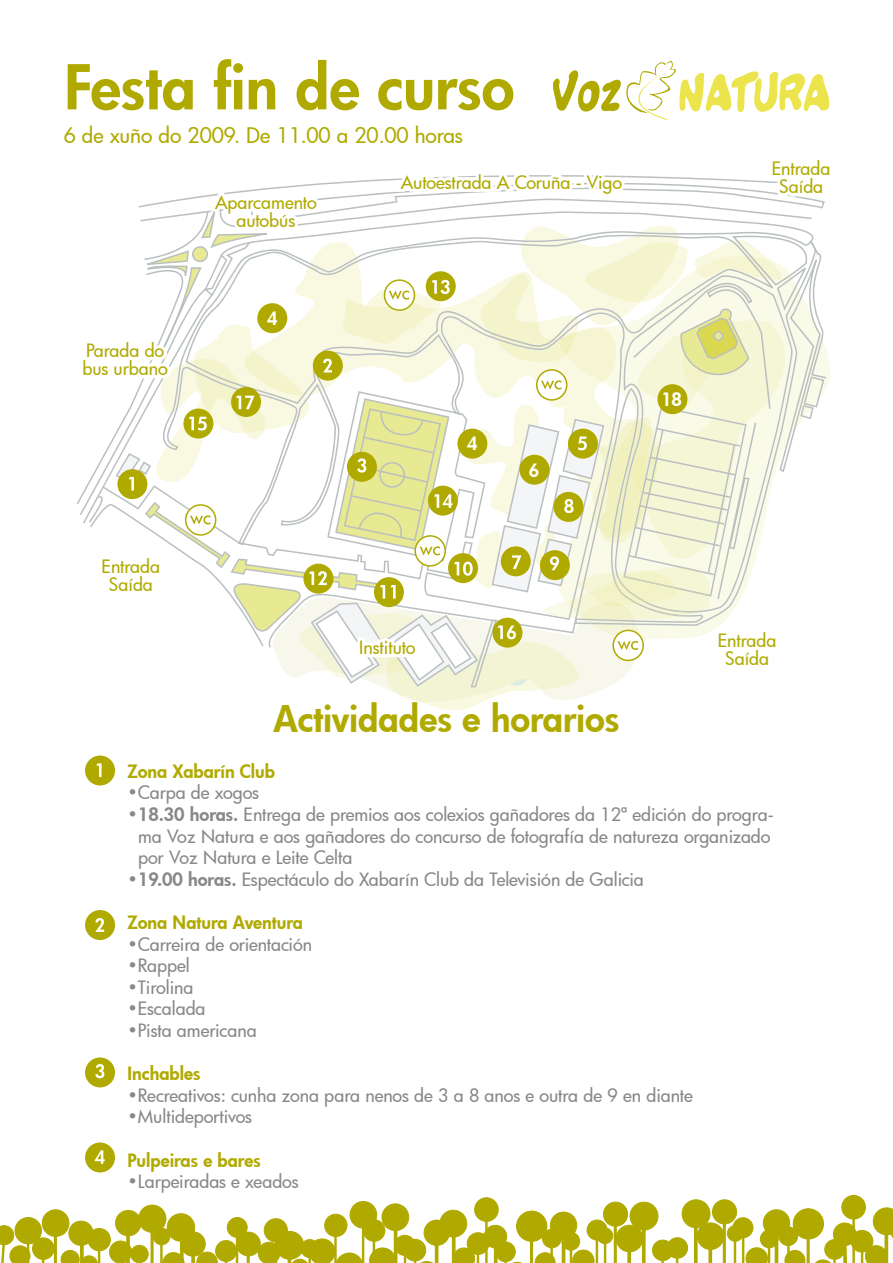
<style>
.page{position:relative;width:893px;height:1263px;background:#fff}
.page>*{position:absolute;margin:0;border:0;box-sizing:border-box;transform-origin:0 0}
.t1{font:800 60px "Futura";color:#b0aa00}
.t2{font:800 36px "Futura";color:#b0aa00}
.t3{font:500 21px "Futura";color:#b0aa00}
.t4{font:500 18px/21.6px "Futura";letter-spacing:-.005em;color:#87888a}
.t5{font:500 18px/18px "Futura";letter-spacing:-.005em;color:#b0aa00;text-align:center}
.t6{font:800 18px "Futura";color:#b0aa00}
.t7{font:800 18px "Futura";color:#fff}
.s1{font-weight:800}
</style>
<div class="page">
<div style="left:85px;top:755px;width:30px;height:30px;background:#b0aa00;border-radius:50%"></div>
<svg style="left:96px;top:763px;width:6px;height:14px"></svg>
<div style="left:85px;top:910px;width:30px;height:30px;background:#b0aa00;border-radius:50%"></div>
<svg style="left:95px;top:918px;width:9px;height:14px"></svg>
<div style="left:85px;top:1057px;width:30px;height:30px;background:#b0aa00;border-radius:50%"></div>
<svg style="left:95px;top:1064px;width:9px;height:14px"></svg>
<div style="left:85px;top:1142px;width:30px;height:30px;background:#b0aa00;border-radius:50%"></div>
<svg style="left:95px;top:1150px;width:10px;height:14px"></svg>
<svg style="left:77px;top:175px;width:753px;height:536px"></svg>
<svg style="left:553px;top:60px;width:276px;height:60px"></svg>
<hr style="left:807px;top:1217px;width:3px;height:46px;background:#b0aa00">
<hr style="left:742px;top:1229px;width:2px;height:34px;background:#b0aa00">
<hr style="left:734px;top:1233px;width:2px;height:30px;background:#b0aa00">
<hr style="left:723px;top:1210px;width:3px;height:53px;background:#b0aa00">
<svg style="left:694px;top:1228px;width:4px;height:35px"></svg>
<svg style="left:708px;top:1250px;width:4px;height:13px"></svg>
<div style="left:842px;top:1195px;width:23px;height:24px;background:#b0aa00;border-radius:50%"></div>
<div style="left:841px;top:1195px;width:25px;height:24px;border:1px solid #b0aa00;border-radius:50%"></div>
<svg style="left:812px;top:1207px;width:81px;height:56px"></svg>
<div style="left:793px;top:1209px;width:30px;height:30px;background:#b0aa00;border-radius:50%"></div>
<div style="left:793px;top:1208px;width:31px;height:31px;border:1px solid #b0aa00;border-radius:50%"></div>
<div style="left:763px;top:1210px;width:27px;height:26px;background:#b0aa00;border-radius:50%"></div>
<div style="left:763px;top:1209px;width:27px;height:27px;border:1px solid #b0aa00;border-radius:50%"></div>
<svg style="left:746px;top:1225px;width:59px;height:38px"></svg>
<div style="left:733px;top:1218px;width:20px;height:20px;background:#b0aa00;border-radius:50%"></div>
<div style="left:733px;top:1217px;width:20px;height:21px;border:1px solid #b0aa00;border-radius:50%"></div>
<div style="left:727px;top:1225px;width:16px;height:16px;background:#b0aa00;border-radius:50%"></div>
<div style="left:727px;top:1225px;width:16px;height:16px;border:1px solid #b0aa00;border-radius:50%"></div>
<div style="left:712px;top:1200px;width:25px;height:24px;background:#b0aa00;border-radius:50%"></div>
<div style="left:712px;top:1199px;width:25px;height:25px;border:1px solid #b0aa00;border-radius:50%"></div>
<div style="left:697px;top:1223px;width:27px;height:26px;background:#b0aa00;border-radius:50%"></div>
<div style="left:697px;top:1222px;width:27px;height:28px;border:1px solid #b0aa00;border-radius:50%"></div>
<div style="left:682px;top:1200px;width:28px;height:28px;background:#b0aa00;border-radius:50%"></div>
<div style="left:682px;top:1199px;width:28px;height:29px;border:1px solid #b0aa00;border-radius:50%"></div>
<div style="left:667px;top:1238px;width:21px;height:20px;background:#b0aa00;border-radius:50%"></div>
<div style="left:667px;top:1237px;width:21px;height:21px;border:1px solid #b0aa00;border-radius:50%"></div>
<hr style="left:530px;top:1220px;width:3px;height:43px;background:#b0aa00">
<hr style="left:596px;top:1231px;width:2px;height:32px;background:#b0aa00">
<hr style="left:604px;top:1236px;width:2px;height:27px;background:#b0aa00">
<hr style="left:614px;top:1212px;width:3px;height:51px;background:#b0aa00">
<svg style="left:642px;top:1230px;width:4px;height:33px"></svg>
<svg style="left:627px;top:1252px;width:4px;height:11px"></svg>
<hr style="left:288px;top:1247px;width:3px;height:16px;background:#b0aa00">
<div style="left:15px;top:1217px;width:26px;height:27px;background:#b0aa00;border-radius:50%"></div>
<div style="left:15px;top:1217px;width:27px;height:27px;border:1px solid #b0aa00;border-radius:50%"></div>
<div style="left:42px;top:1210px;width:27px;height:26px;background:#b0aa00;border-radius:50%"></div>
<div style="left:42px;top:1209px;width:27px;height:28px;border:1px solid #b0aa00;border-radius:50%"></div>
<div style="left:69px;top:1221px;width:24px;height:24px;background:#b0aa00;border-radius:50%"></div>
<div style="left:69px;top:1221px;width:24px;height:24px;border:1px solid #b0aa00;border-radius:50%"></div>
<div style="left:116px;top:1210px;width:25px;height:26px;background:#b0aa00;border-radius:50%"></div>
<div style="left:115px;top:1210px;width:26px;height:26px;border:1px solid #b0aa00;border-radius:50%"></div>
<div style="left:139px;top:1205px;width:27px;height:27px;background:#b0aa00;border-radius:50%"></div>
<div style="left:138px;top:1205px;width:28px;height:27px;border:1px solid #b0aa00;border-radius:50%"></div>
<div style="left:167px;top:1214px;width:28px;height:27px;background:#b0aa00;border-radius:50%"></div>
<div style="left:167px;top:1213px;width:28px;height:28px;border:1px solid #b0aa00;border-radius:50%"></div>
<div style="left:227px;top:1217px;width:20px;height:20px;background:#b0aa00;border-radius:50%"></div>
<div style="left:227px;top:1217px;width:20px;height:20px;border:1px solid #b0aa00;border-radius:50%"></div>
<svg style="left:0;top:1225px;width:280px;height:38px"></svg>
<div style="left:264px;top:1219px;width:23px;height:23px;background:#b0aa00;border-radius:50%"></div>
<div style="left:264px;top:1218px;width:24px;height:24px;border:1px solid #b0aa00;border-radius:50%"></div>
<div style="left:276px;top:1231px;width:28px;height:28px;background:#b0aa00;border-radius:50%"></div>
<div style="left:276px;top:1231px;width:28px;height:28px;border:1px solid #b0aa00;border-radius:50%"></div>
<div style="left:325px;top:1214px;width:22px;height:22px;background:#bcb727;border-radius:50%"></div>
<div style="left:324px;top:1214px;width:23px;height:23px;border:1px solid #b0aa00;border-radius:50%"></div>
<div style="left:350px;top:1201px;width:27px;height:27px;background:#b0aa00;border-radius:50%"></div>
<div style="left:350px;top:1201px;width:27px;height:27px;border:1px solid #b0aa00;border-radius:50%"></div>
<svg style="left:291px;top:1216px;width:115px;height:47px"></svg>
<div style="left:382px;top:1204px;width:27px;height:26px;background:#b0aa00;border-radius:50%"></div>
<div style="left:382px;top:1203px;width:27px;height:28px;border:1px solid #b0aa00;border-radius:50%"></div>
<div style="left:395px;top:1235px;width:20px;height:20px;background:#b0aa00;border-radius:50%"></div>
<div style="left:394px;top:1235px;width:21px;height:21px;border:1px solid #b0aa00;border-radius:50%"></div>
<div style="left:404px;top:1239px;width:22px;height:22px;background:#b0aa00;border-radius:50%"></div>
<div style="left:404px;top:1239px;width:22px;height:22px;border:1px solid #b0aa00;border-radius:50%"></div>
<div style="left:475px;top:1198px;width:23px;height:23px;background:#b0aa00;border-radius:50%"></div>
<div style="left:474px;top:1197px;width:24px;height:24px;border:1px solid #b0aa00;border-radius:50%"></div>
<svg style="left:414px;top:1210px;width:114px;height:53px"></svg>
<div style="left:517px;top:1211px;width:30px;height:30px;background:#b0aa00;border-radius:50%"></div>
<div style="left:516px;top:1211px;width:31px;height:30px;border:1px solid #b0aa00;border-radius:50%"></div>
<div style="left:550px;top:1212px;width:27px;height:26px;background:#b0aa00;border-radius:50%"></div>
<div style="left:550px;top:1212px;width:27px;height:27px;border:1px solid #b0aa00;border-radius:50%"></div>
<svg style="left:535px;top:1228px;width:59px;height:35px"></svg>
<div style="left:587px;top:1220px;width:20px;height:20px;background:#b0aa00;border-radius:50%"></div>
<div style="left:587px;top:1220px;width:20px;height:20px;border:1px solid #b0aa00;border-radius:50%"></div>
<div style="left:597px;top:1228px;width:16px;height:15px;background:#b0aa00;border-radius:50%"></div>
<div style="left:597px;top:1228px;width:16px;height:16px;border:1px solid #b0aa00;border-radius:50%"></div>
<div style="left:603px;top:1202px;width:25px;height:24px;background:#b0aa00;border-radius:50%"></div>
<div style="left:603px;top:1202px;width:25px;height:24px;border:1px solid #b0aa00;border-radius:50%"></div>
<div style="left:616px;top:1225px;width:27px;height:27px;background:#b0aa00;border-radius:50%"></div>
<div style="left:616px;top:1225px;width:27px;height:27px;border:1px solid #b0aa00;border-radius:50%"></div>
<div style="left:630px;top:1202px;width:28px;height:28px;background:#b0aa00;border-radius:50%"></div>
<div style="left:630px;top:1202px;width:28px;height:28px;border:1px solid #b0aa00;border-radius:50%"></div>
<div style="left:652px;top:1240px;width:21px;height:20px;background:#b0aa00;border-radius:50%"></div>
<div style="left:652px;top:1240px;width:21px;height:21px;border:1px solid #b0aa00;border-radius:50%"></div>
<h1 class="t1" style="left:64px;top:47px;width:452px">Festa fin de curso</h1>
<p class="t3" style="left:64px;top:121px;width:401px">6 de xuño do 2009. De 11.00 a 20.00 horas</p>
<p class="t5" style="left:83px;top:341px;width:87px;text-align:left">Parada do bus urbano</p>
<p class="t5" style="left:102px;top:557px;width:60px">Entrada<br>Saída</p>
<p class="t5" style="left:215px;top:193px;width:103px">Aparcamento autobús</p>
<p class="t7" style="left:267px;top:306px;width:12px">4</p>
<p class="t5" style="left:401px;top:173px;width:223px">Autoestrada A Coruña - Vigo</p>
<p class="t7" style="left:467px;top:431px;width:12px">4</p>
<p class="t7" style="left:529px;top:458px;width:12px">6</p>
<p class="t5" style="left:359px;top:638px;width:58px">Instituto</p>
<h2 class="t2" style="left:273px;top:694px;width:348px">Actividades e horarios</h2>
<p class="t7" style="left:661px;top:388px;width:22px">18</p>
<p class="t5" style="left:772px;top:159px;width:60px">Entrada<br>Saída</p>
<p class="t5" style="left:718px;top:631px;width:60px">Entrada<br>Saída</p>
<p class="t6" style="left:128px;top:759px;width:149px">Zona Xabarín Club</p>
<p class="t4" style="left:128px;top:781px;width:133px">•Carpa de xogos</p>
<p class="t4" style="left:138px;top:803px;width:637px;text-indent:-10px">•<span class="s1">18.30 horas.</span> Entrega de premios aos colexios gañadores da 12ª edición do progra&shy;ma Voz Natura e aos gañadores do concurso de fotografía de natureza organizado por Voz Natura e Leite Celta</p>
<p class="t4" style="left:128px;top:868px;width:518px">•<span class="s1">19.00 horas.</span> Espectáculo do Xabarín Club da Televisión de Galicia</p>
<p class="t6" style="left:128px;top:910px;width:177px">Zona Natura Aventura</p>
<p class="t4" style="left:128px;top:933px;width:186px">•Carreira de orientación</p>
<p class="t4" style="left:128px;top:954px;width:64px">•Rappel</p>
<p class="t4" style="left:128px;top:976px;width:68px">•Tirolina</p>
<p class="t4" style="left:128px;top:997px;width:80px">•Escalada</p>
<p class="t4" style="left:128px;top:1019px;width:131px">•Pista americana</p>
<p class="t6" style="left:128px;top:1061px;width:74px">Inchables</p>
<p class="t4" style="left:128px;top:1084px;width:567px">•Recreativos: cunha zona para nenos de 3 a 8 anos e outra de 9 en diante</p>
<p class="t4" style="left:128px;top:1105px;width:126px">•Multideportivos</p>
<p class="t6" style="left:128px;top:1148px;width:135px">Pulpeiras e bares</p>
<p class="t4" style="left:128px;top:1170px;width:173px">•Larpeiradas e xeados</p>
</div>
